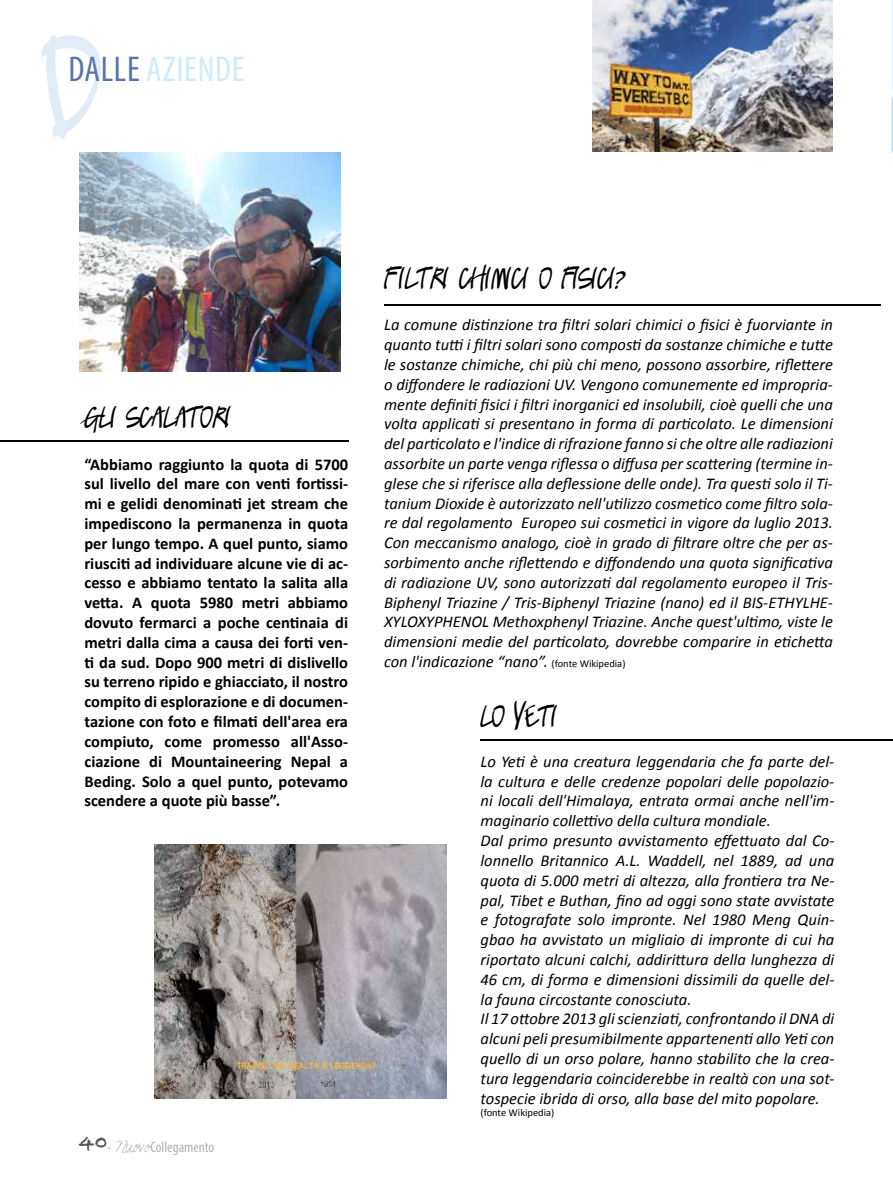
<style>
.page{position:relative;width:893px;height:1191px;background:#fff}
.page>*{position:absolute;margin:0;border:0;box-sizing:border-box;transform-origin:0 0}
.t1{font:condensed 36px "Myriad Pro";letter-spacing:.02em;color:#ccecfc}
.t2{font:21px "Lush";color:#000}
.t3{font:italic 16.5px/19.8px "Calibri";color:#000}
.t4{font:700 16.5px/19.8px "Calibri";color:#000;text-align:justify}
.t5{font:condensed 15px "Myriad Pro";color:#afb1b4}
.t6{font:10.5px "Calibri";color:#000}
.s1{color:#5974ab}
.s2{font-family:"Sunshine In My Soul";font-stretch:normal}
.s3{font-style:normal;font-size:10.5px}
</style>
<div class="page">
<img style="left:80px;top:153px;width:260px;height:218px">
<img style="left:154px;top:844px;width:292px;height:254px">
<hr style="left:0;top:440px;width:348px;height:1px;background:#000">
<hr style="left:480px;top:739px;width:413px;height:1px;background:#000">
<hr style="left:384px;top:305px;width:496px;height:1px;background:#000">
<img style="left:592px;top:0;width:241px;height:151px">
<svg style="left:892px;top:0;width:1px;height:91px"></svg>
<svg style="left:891px;top:98px;width:2px;height:54px"></svg>
<h1 class="t1" style="left:68px;top:47px;width:178px"><span class="s1">DALLE</span> AZIENDE</h1>
<p class="t2" style="left:84px;top:402px;width:148px">GLI SCALATORI</p>
<p class="t4" style="left:84px;top:454px;width:265px">“Abbiamo raggiunto la quota di 5700 sul livello del mare con venti fortissi&shy;mi e gelidi denominati jet stream che impediscono la permanenza in quota per lungo tempo. A quel punto, siamo riusciti ad individuare alcune vie di ac&shy;cesso e abbiamo tentato la salita alla vetta. A quota 5980 metri abbiamo dovuto fermarci a poche centinaia di metri dalla cima a causa dei forti ven&shy;ti da sud. Dopo 900 metri di dislivello su terreno ripido e ghiacciato, il nostro compito di esplorazione e di documen&shy;tazione con foto e filmati dell'area era compiuto, come promesso all'Asso&shy;ciazione di Mountaineering Nepal a Beding. Solo a quel punto, potevamo scendere a quote più basse”.</p>
<p class="t5" style="left:78px;top:1137px;width:137px"><sup>40</sup>- <span class="s2">Nuovo</span>Collegamento</p>
<p class="t2" style="left:384px;top:262px;width:246px">FILTRI CHIMICI O FISICI?</p>
<p class="t3" style="left:384px;top:314px;width:450px;text-align:justify">La comune distinzione tra filtri solari chimici o fisici è fuorviante in quanto tutti i filtri solari sono composti da sostanze chimiche e tutte le sostanze chimiche, chi più chi meno, possono assorbire, riflettere o diffondere le radiazioni UV. Vengono comunemente ed impropria&shy;mente definiti fisici i filtri inorganici ed insolubili, cioè quelli che una volta applicati si presentano in forma di particolato. Le dimensioni del particolato e l'indice di rifrazione fanno si che oltre alle radiazioni assorbite un parte venga riflessa o diffusa per scattering (termine in&shy;glese che si riferisce alla deflessione delle onde). Tra questi solo il Ti&shy;tanium Dioxide è autorizzato nell'utilizzo cosmetico come filtro sola&shy;re dal regolamento Europeo sui cosmetici in vigore da luglio 2013.<br>Con meccanismo analogo, cioè in grado di filtrare oltre che per as&shy;sorbimento anche riflettendo e diffondendo una quota significativa di radiazione UV, sono autorizzati dal regolamento europeo il Tris-Biphenyl Triazine / Tris-Biphenyl Triazine (nano) ed il BIS-ETHYLHE-XYLOXYPHENOL Methoxphenyl Triazine. Anche quest'ultimo, viste le dimensioni medie del particolato, dovrebbe comparire in etichetta con l'indicazione “nano”. <span class="s3">(fonte Wikipedia)</span></p>
<p class="t2" style="left:480px;top:701px;width:78px">LO YETI</p>
<p class="t3" style="left:480px;top:751px;width:355px">Lo Yeti è una creatura leggendaria che fa parte del&shy;la cultura e delle credenze popolari delle popolazio&shy;ni locali dell'Himalaya, entrata ormai anche nell'im&shy;maginario collettivo della cultura mondiale.<br>Dal primo presunto avvistamento effettuato dal Co&shy;lonnello Britannico A.L. Waddell, nel 1889, ad una quota di 5.000 metri di altezza, alla frontiera tra Ne&shy;pal, Tibet e Buthan, fino ad oggi sono state avvistate e fotografate solo impronte. Nel 1980 Meng Quin&shy;gbao ha avvistato un migliaio di impronte di cui ha riportato alcuni calchi, addirittura della lunghezza di 46 cm, di forma e dimensioni dissimili da quelle del&shy;la fauna circostante conosciuta.<br>Il 17 ottobre 2013 gli scienziati, confrontando il DNA di alcuni peli presumibilmente appartenenti allo Yeti con quello di un orso polare, hanno stabilito che la crea&shy;tura leggendaria coinciderebbe in realtà con una sot&shy;tospecie ibrida di orso, alla base del mito popolare.</p>
<p class="t6" style="left:480px;top:1106px;width:75px">(fonte Wikipedia)</p>
</div>
